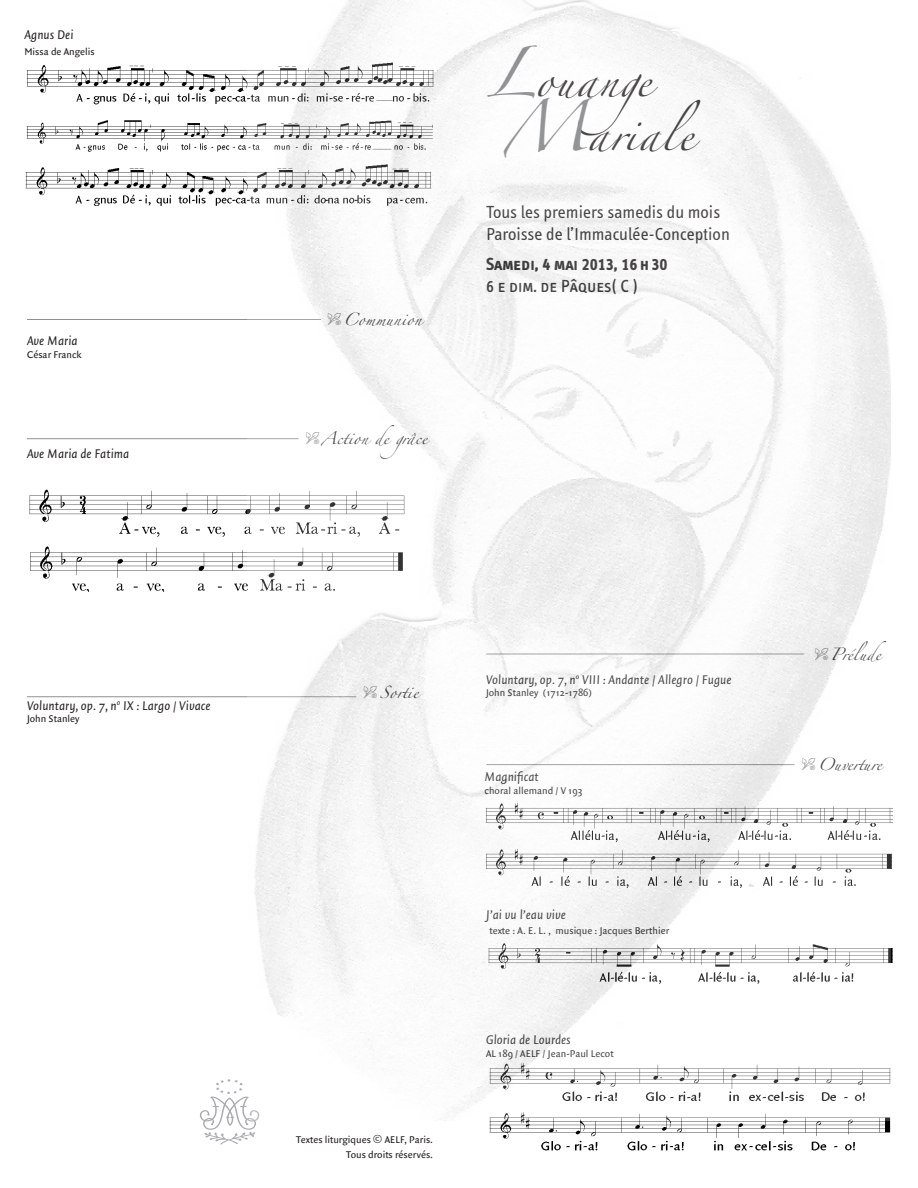
<style>
.page{position:relative;width:918px;height:1188px;background:#fff}
.page>*{position:absolute;margin:0;border:0;box-sizing:border-box;transform-origin:0 0}
.t1{font:30px "Zapfino";letter-spacing:.04em;color:#231f20}
.t2{font:18px "Info Text";color:#231f20}
.t3{font:18px "Info Text Bold Caps";color:#231f20}
.t4{font:18px "Info Text Book Caps";color:#231f20}
.texte_biblique{font:italic 13.5px "Quadraat Sans";color:#231f20}
.t5{font:11.25px "Zapfino";letter-spacing:.03em;color:#231f20}
.t6{font:11.25px "Zapfino";color:#231f20}
.texte_biblique-2{font:10.5px "Quadraat Sans";color:#231f20}
.s1{font-family:"Type Embellishments One Let Plain";font-size:18px}
.s2{font-size:45px;color:#7a7c7f}
.s3{font-size:12.75px}
</style>
<div class="page">
<img style="left:489px;top:1068px;width:402px;height:83px">
<hr style="left:27px;top:319px;width:294px;height:1px;background:#231f20">
<hr style="left:27px;top:696px;width:329px;height:1px;background:#231f20">
<hr style="left:27px;top:438px;width:271px;height:1px;background:#231f20">
<svg style="left:200px;top:1079px;width:57px;height:66px"></svg>
<img style="left:25px;top:65px;width:222px;height:141px">
<img style="left:29px;top:490px;width:218px;height:102px">
<img style="left:247px;top:0;width:643px;height:1120px">
<p class="texte_biblique" style="left:24px;top:28px;width:51px">Agnus Dei</p>
<p class="texte_biblique-2" style="left:24px;top:46px;width:72px">Missa de Angelis</p>
<p class="texte_biblique" style="left:27px;top:334px;width:52px">Ave Maria</p>
<p class="texte_biblique-2" style="left:27px;top:349px;width:56px">César Franck</p>
<p class="texte_biblique" style="left:27px;top:446px;width:104px">Ave Maria de Fatima</p>
<p class="texte_biblique" style="left:27px;top:698px;width:185px">Voluntary, op. 7, n<sup>o</sup> IX : Largo / Vivace</p>
<p class="texte_biblique-2" style="left:27px;top:713px;width:54px">John Stanley</p>
<p class="t5" style="left:327px;top:315px;width:96px"><span class="s1">-</span>Communion</p>
<p class="t5" style="left:305px;top:434px;width:123px"><span class="s1">-</span>Action de grâce</p>
<p class="t1" style="left:486px;top:69px;width:198px"><span class="s2">L</span>ouange</p>
<p class="t1" style="left:502px;top:123px;width:199px"><span class="s2">M</span>ariale</p>
<p class="t2" style="left:486px;top:203px;width:236px">Tous les premiers samedis du mois</p>
<p class="t2" style="left:486px;top:224px;width:245px">Paroisse de l’Immaculée-Conception</p>
<p class="t3" style="left:486px;top:254px;width:183px">Samedi, 4 mai 2013, 16h30</p>
<p class="t4" style="left:486px;top:276px;width:154px">6 e dim. de Pâques( C )</p>
<p class="t5" style="left:363px;top:687px;width:57px"><span class="s1">-</span> Sortie</p>
<p class="texte_biblique-2" style="left:296px;top:1133px;width:138px">Textes liturgiques <span class="s3">©</span> AELF, Paris.</p>
<p class="texte_biblique-2" style="left:346px;top:1149px;width:89px">Tous droits réservés.</p>
<p class="texte_biblique" style="left:486px;top:672px;width:247px">Voluntary, op. 7, n<sup>o</sup> VIII : Andante / Allegro / Fugue</p>
<p class="texte_biblique-2" style="left:486px;top:687px;width:107px">John Stanley (1712-1786)</p>
<p class="texte_biblique" style="left:484px;top:770px;width:56px">Magnificat</p>
<p class="texte_biblique-2" style="left:484px;top:784px;width:100px">choral allemand / V 193</p>
<p class="texte_biblique" style="left:486px;top:908px;width:81px">J’ai vu l’eau vive</p>
<p class="texte_biblique-2" style="left:489px;top:925px;width:181px">texte : A. E. L. , musique : Jacques Berthier</p>
<p class="texte_biblique" style="left:486px;top:1033px;width:86px">Gloria de Lourdes</p>
<p class="texte_biblique-2" style="left:486px;top:1047px;width:129px">AL 189 / AELF / Jean-Paul Lecot</p>
<p class="t5" style="left:815px;top:649px;width:73px"><span class="s1">-</span>Prélude</p>
<p class="t6" style="left:802px;top:760px;width:82px"><span class="s1">-</span>Ouverture</p>
</div>
